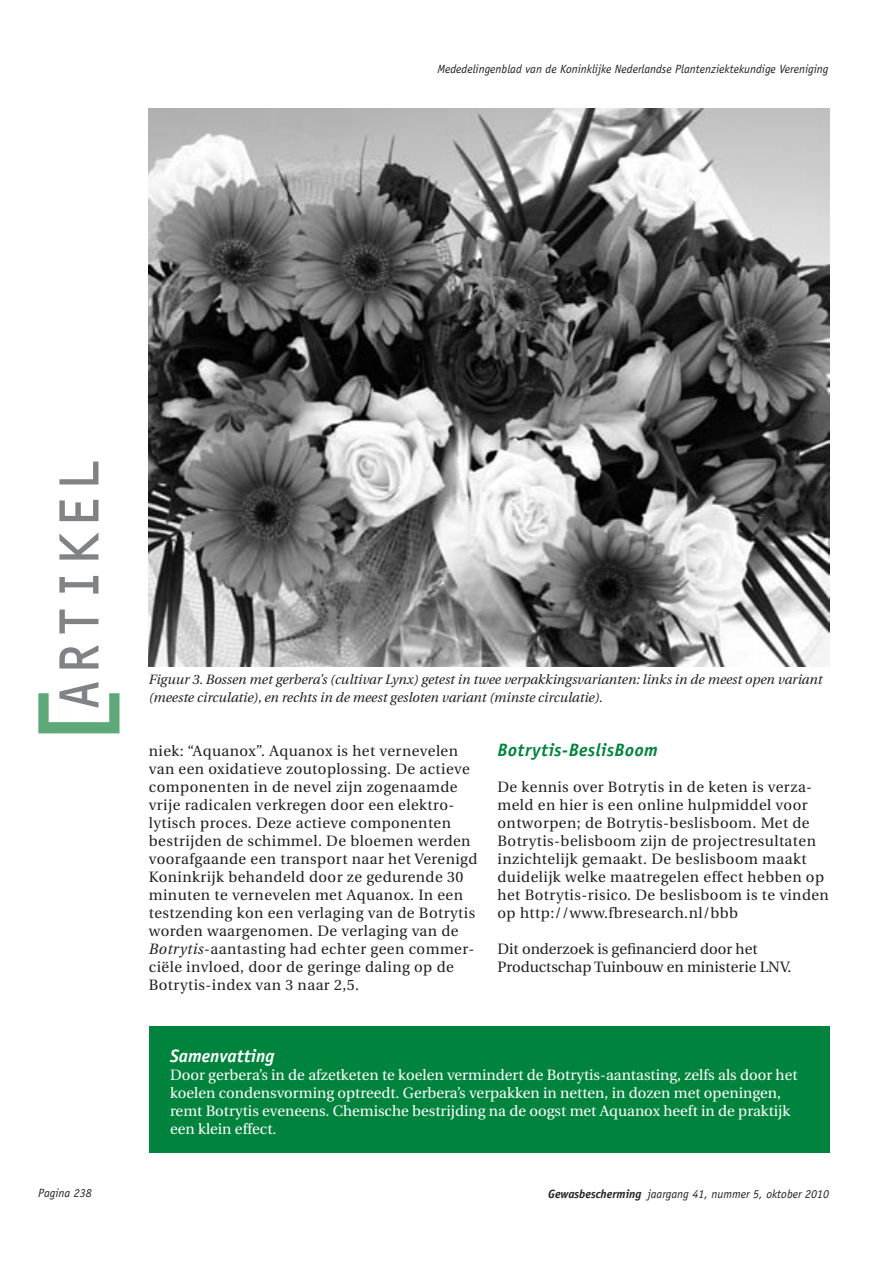
<style>
.page{position:relative;width:893px;height:1263px;background:#fff}
.page>*{position:absolute;margin:0;border:0;box-sizing:border-box;transform-origin:0 0}
.t1{font:109.5px "OCR C Regular";color:#5fa979}
.t2{font:57.6px "OCR C Regular";color:#808285;scale:.88 1}
.t3{font:italic 700 18px "Officina Sans";letter-spacing:.03em;color:#00843d}
.t4{font:italic 700 18px "Officina Sans";color:#fff}
.t5{font:15px/18px "Utopia";letter-spacing:.03em;color:#231f20}
.t6{font:15px/18px "Utopia";color:#fff}
.t7{font:15px/18px "Utopia";color:#231f20}
.t8{font:italic 13.5px/18px "Utopia";color:#231f20}
.t9{font:italic 12px "Officina Sans";color:#231f20}
.s1{font-style:italic}
.s2{font-weight:700}
</style>
<div class="page">
<div style="left:149px;top:1026px;width:680px;height:126px;background:#00843d"></div>
<img style="left:149px;top:108px;width:680px;height:558px">
<p class="t9" style="left:437px;top:62px;width:392px">Mededelingenblad van de Koninklijke Nederlandse Plantenziektekundige Vereniging</p>
<h2 class="t2" style="left:52px;top:713px;width:294px;rotate:-90deg">ARTIKEL</h2>
<h1 class="t1" style="left:32px;top:753px;width:80px;rotate:-90deg">[</h1>
<p class="t8" style="left:149px;top:671px;width:675px">Figuur 3. Bossen met gerbera’s (cultivar Lynx) getest in twee verpakkingsvarianten: links in de meest open variant (meeste circulatie), en rechts in de meest gesloten variant (minste circulatie).</p>
<p class="t5" style="left:149px;top:742px;width:330px">niek: “Aquanox”. Aquanox is het vernevelen van een oxidatieve zoutoplossing. De actieve componenten in de nevel zijn zogenaamde vrije radicalen verkregen door een elektro&shy;lytisch proces. Deze actieve componenten bestrijden de schimmel. De bloemen werden voorafgaande een transport naar het Verenigd Koninkrijk behandeld door ze gedurende 30 minuten te vernevelen met Aquanox. In een testzending kon een verlaging van de Botrytis worden waargenomen. De verlaging van de <span class="s1">Botrytis</span>-aantasting had echter geen commer&shy;ciële invloed, door de geringe daling op de Botrytis-index van 3 naar 2,5.</p>
<p class="t3" style="left:497px;top:739px;width:162px">Botrytis-BeslisBoom</p>
<p class="t5" style="left:497px;top:778px;width:333px">De kennis over Botrytis in de keten is verza&shy;meld en hier is een online hulpmiddel voor ontworpen; de Botrytis-beslisboom. Met de Botrytis-belisboom zijn de projectresultaten inzichtelijk gemaakt. De beslisboom maakt duidelijk welke maatregelen effect hebben op het Botrytis-risico. De beslisboom is te vinden op http://www.fbresearch.nl/bbb</p>
<p class="t7" style="left:497px;top:940px;width:295px">Dit onderzoek is gefinancierd door het<br>Productschap Tuinbouw en ministerie LNV.</p>
<p class="t4" style="left:170px;top:1045px;width:106px">Samenvatting</p>
<p class="t6" style="left:170px;top:1066px;width:629px">Door gerbera’s in de afzetketen te koelen vermindert de Botrytis-aantasting, zelfs als door het koelen condensvorming optreedt. Gerbera’s verpakken in netten, in dozen met openingen, remt Botrytis eveneens. Chemische bestrijding na de oogst met Aquanox heeft in de praktijk een klein effect.</p>
<p class="t9" style="left:38px;top:1186px;width:55px">Pagina 238</p>
<p class="t9" style="left:548px;top:1186px;width:282px"><span class="s2">Gewasbescherming</span> jaargang 41, nummer 5, oktober 2010</p>
</div>
